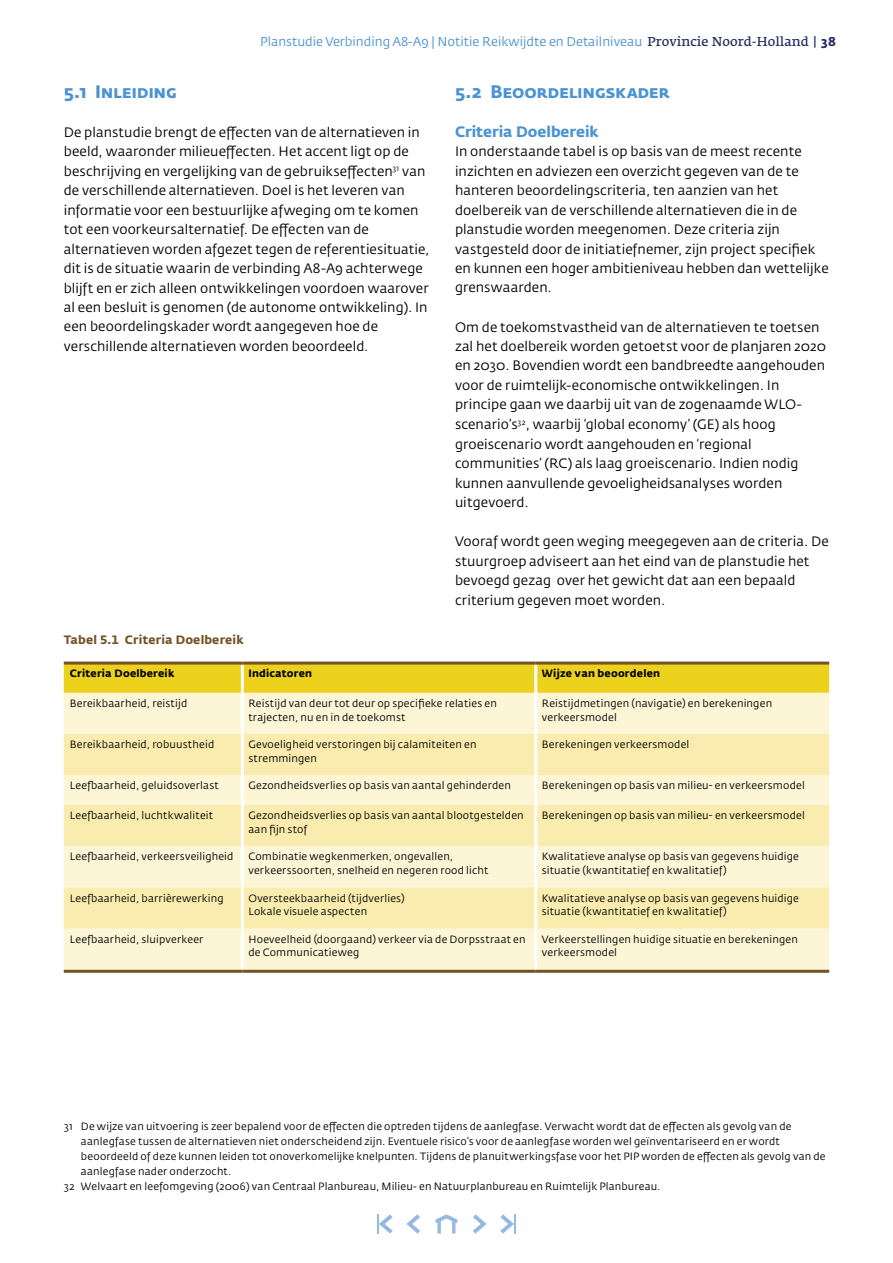
<style>
.page{position:relative;width:893px;height:1263px;background:#fff}
.page>*{position:absolute;margin:0;border:0;box-sizing:border-box;transform-origin:0 0}
.t1{font:700 18px "Fedra Sans Std";letter-spacing:-.015em;color:#4b93d2}
.t2{font:700 15px "Fedra Sans Std";color:#4b93d2}
.t3{font:13.5px/19.5px "Fedra Sans Std";letter-spacing:.005em;color:#000}
.t4{font:12.75px "Fedra Sans Std";color:#4b93d2}
.t5{font:700 12px "Fedra Sans Std";letter-spacing:.015em;color:#745325}
.t6{font:10.5px/13.5px "Fedra Sans Std";letter-spacing:.015em;color:#000}
.t7{font:700 10.5px "Fedra Sans Std";letter-spacing:.02em;color:#000}
.s1{font-family:"Fedra Serif A Std";font-weight:600;color:#272e62}
.s2{font-family:"Fedra Serif A Std";font-weight:700;font-size:12px;color:#272e62}
.s3{font-weight:700;color:#272e62}
</style>
<div class="page">
<svg style="left:436px;top:1214px;width:21px;height:19px"></svg>
<svg style="left:377px;top:1214px;width:16px;height:20px"></svg>
<svg style="left:500px;top:1214px;width:16px;height:20px"></svg>
<svg style="left:473px;top:1214px;width:14px;height:20px"></svg>
<svg style="left:406px;top:1214px;width:14px;height:20px"></svg>
<div style="left:64px;top:665px;width:765px;height:28px;background:#ecd21c"></div>
<div style="left:64px;top:693px;width:765px;height:277px;background:#fcf5d6"></div>
<svg style="left:64px;top:734px;width:765px;height:194px;fill:#f9ecae"></svg>
<hr style="left:241px;top:664px;width:3px;height:29px;background:#fff">
<hr style="left:534px;top:664px;width:3px;height:29px;background:#fff">
<hr style="left:241px;top:693px;width:3px;height:41px;background:#fff">
<hr style="left:534px;top:693px;width:3px;height:41px;background:#fff">
<hr style="left:241px;top:734px;width:3px;height:41px;background:#fff">
<hr style="left:534px;top:734px;width:3px;height:41px;background:#fff">
<hr style="left:241px;top:775px;width:3px;height:30px;background:#fff">
<hr style="left:534px;top:775px;width:3px;height:30px;background:#fff">
<hr style="left:241px;top:805px;width:3px;height:41px;background:#fff">
<hr style="left:534px;top:805px;width:3px;height:41px;background:#fff">
<hr style="left:241px;top:846px;width:3px;height:41px;background:#fff">
<hr style="left:534px;top:846px;width:3px;height:41px;background:#fff">
<hr style="left:241px;top:887px;width:3px;height:41px;background:#fff">
<hr style="left:534px;top:887px;width:3px;height:41px;background:#fff">
<hr style="left:241px;top:928px;width:3px;height:42px;background:#fff">
<hr style="left:534px;top:928px;width:3px;height:42px;background:#fff">
<hr style="left:64px;top:662px;width:178px;height:3px;background:#745325">
<hr style="left:242px;top:662px;width:294px;height:3px;background:#745325">
<hr style="left:536px;top:662px;width:293px;height:3px;background:#745325">
<hr style="left:64px;top:970px;width:178px;height:3px;background:#745325">
<hr style="left:242px;top:970px;width:294px;height:3px;background:#745325">
<hr style="left:536px;top:970px;width:293px;height:3px;background:#745325">
<p class="t4" style="left:260px;top:34px;width:577px">Planstudie Verbinding A8-A9 | Notitie Reikwijdte en Detailniveau <span class="s1">Provincie Noord-Holland</span> <span class="s2">|</span> <span class="s3">38</span></p>
<h1 class="t1" style="left:64px;top:80px;width:115px">5.1 Inleiding</h1>
<p class="t3" style="left:64px;top:122px;width:367px">De planstudie brengt de effecten van de alternatieven in beeld, waaronder milieueffecten. Het accent ligt op de beschrijving en vergelijking van de gebruikseffecten<sup>31</sup> van de verschillende alternatieven. Doel is het leveren van informatie voor een bestuurlijke afweging om te komen tot een voorkeursalternatief. De effecten van de alternatieven worden afgezet tegen de referentiesituatie, dit is de situatie waarin de verbinding A8-A9 achterwege blijft en er zich alleen ontwikkelingen voordoen waarover al een besluit is genomen (de autonome ontwikkeling). In een beoordelingskader wordt aangegeven hoe de verschillende alternatieven worden beoordeeld.</p>
<h1 class="t1" style="left:455px;top:80px;width:216px">5.2 Beoordelingskader</h1>
<p class="t2" style="left:455px;top:122px;width:145px">Criteria Doelbereik</p>
<p class="t3" style="left:455px;top:142px;width:375px">In onderstaande tabel is op basis van de meest recente inzichten en adviezen een overzicht gegeven van de te hanteren beoordelingscriteria, ten aanzien van het doelbereik van de verschillende alternatieven die in de planstudie worden meegenomen. Deze criteria zijn vastgesteld door de initiatiefnemer, zijn project specifiek en kunnen een hoger ambitieniveau hebben dan wettelijke grenswaarden.</p>
<p class="t3" style="left:455px;top:317px;width:373px">Om de toekomstvastheid van de alternatieven te toetsen zal het doelbereik worden getoetst voor de planjaren 2020 en 2030. Bovendien wordt een bandbreedte aangehouden voor de ruimtelijk-economische ontwikkelingen. In principe gaan we daarbij uit van de zogenaamde WLO&shy;scenario’s<sup>32</sup>, waarbij ‘global economy’ (GE) als hoog groeiscenario wordt aangehouden en ‘regional communities’ (RC) als laag groeiscenario. Indien nodig kunnen aanvullende gevoeligheidsanalyses worden uitgevoerd.</p>
<p class="t3" style="left:455px;top:532px;width:375px">Vooraf wordt geen weging meegegeven aan de criteria. De stuurgroep adviseert aan het eind van de planstudie het bevoegd gezag over het gewicht dat aan een bepaald criterium gegeven moet worden.</p>
<p class="t5" style="left:64px;top:632px;width:181px">Tabel 5.1 Criteria Doelbereik</p>
<p class="t7" style="left:70px;top:667px;width:106px">Criteria Doelbereik</p>
<p class="t7" style="left:248px;top:667px;width:65px">Indicatoren</p>
<p class="t7" style="left:542px;top:667px;width:120px">Wijze van beoordelen</p>
<p class="t6" style="left:70px;top:697px;width:119px">Bereikbaarheid, reistijd</p>
<p class="t6" style="left:248px;top:697px;width:250px">Reistijd van deur tot deur op specifieke relaties en trajecten, nu en in de toekomst</p>
<p class="t6" style="left:542px;top:697px;width:232px">Reistijdmetingen (navigatie) en berekeningen verkeersmodel</p>
<p class="t6" style="left:70px;top:738px;width:146px">Bereikbaarheid, robuustheid</p>
<p class="t6" style="left:248px;top:738px;width:230px">Gevoeligheid verstoringen bij calamiteiten en stremmingen</p>
<p class="t6" style="left:542px;top:738px;width:149px">Berekeningen verkeersmodel</p>
<p class="t6" style="left:70px;top:779px;width:151px">Leefbaarheid, geluidsoverlast</p>
<p class="t6" style="left:248px;top:779px;width:264px">Gezondheidsverlies op basis van aantal gehinderden</p>
<p class="t6" style="left:542px;top:779px;width:265px">Berekeningen op basis van milieu- en verkeersmodel</p>
<p class="t6" style="left:70px;top:809px;width:145px">Leefbaarheid, luchtkwaliteit</p>
<p class="t6" style="left:248px;top:809px;width:277px">Gezondheidsverlies op basis van aantal blootgestelden aan fijn stof</p>
<p class="t6" style="left:542px;top:809px;width:265px">Berekeningen op basis van milieu- en verkeersmodel</p>
<p class="t6" style="left:70px;top:850px;width:165px">Leefbaarheid, verkeersveiligheid</p>
<p class="t6" style="left:248px;top:850px;width:242px">Combinatie wegkenmerken, ongevallen, verkeerssoorten, snelheid en negeren rood licht</p>
<p class="t6" style="left:542px;top:850px;width:259px">Kwalitatieve analyse op basis van gegevens huidige situatie (kwantitatief en kwalitatief)</p>
<p class="t6" style="left:70px;top:891px;width:155px">Leefbaarheid, barrièrewerking</p>
<p class="t6" style="left:248px;top:891px;width:158px">Oversteekbaarheid (tijdverlies)<br>Lokale visuele aspecten</p>
<p class="t6" style="left:542px;top:891px;width:259px">Kwalitatieve analyse op basis van gegevens huidige situatie (kwantitatief en kwalitatief)</p>
<p class="t6" style="left:70px;top:932px;width:135px">Leefbaarheid, sluipverkeer</p>
<p class="t6" style="left:248px;top:932px;width:279px">Hoeveelheid (doorgaand) verkeer via de Dorpsstraat en de Communicatieweg</p>
<p class="t6" style="left:542px;top:932px;width:258px">Verkeerstellingen huidige situatie en berekeningen verkeersmodel</p>
<p class="t6" style="left:64px;top:1119px;width:729px">31 De wijze van uitvoering is zeer bepalend voor de effecten die optreden tijdens de aanlegfase. Verwacht wordt dat de effecten als gevolg van de</p>
<p class="t6" style="left:81px;top:1134px;width:700px">aanlegfase tussen de alternatieven niet onderscheidend zijn. Eventuele risico’s voor de aanlegfase worden wel geïnventariseerd en er wordt</p>
<p class="t6" style="left:81px;top:1149px;width:746px">beoordeeld of deze kunnen leiden tot onoverkomelijke knelpunten. Tijdens de planuitwerkingsfase voor het PIP worden de effecten als gevolg van de</p>
<p class="t6" style="left:81px;top:1164px;width:152px">aanlegfase nader onderzocht.</p>
<p class="t6" style="left:64px;top:1179px;width:598px">32 Welvaart en leefomgeving (2006) van Centraal Planbureau, Milieu- en Natuurplanbureau en Ruimtelijk Planbureau.</p>
</div>
